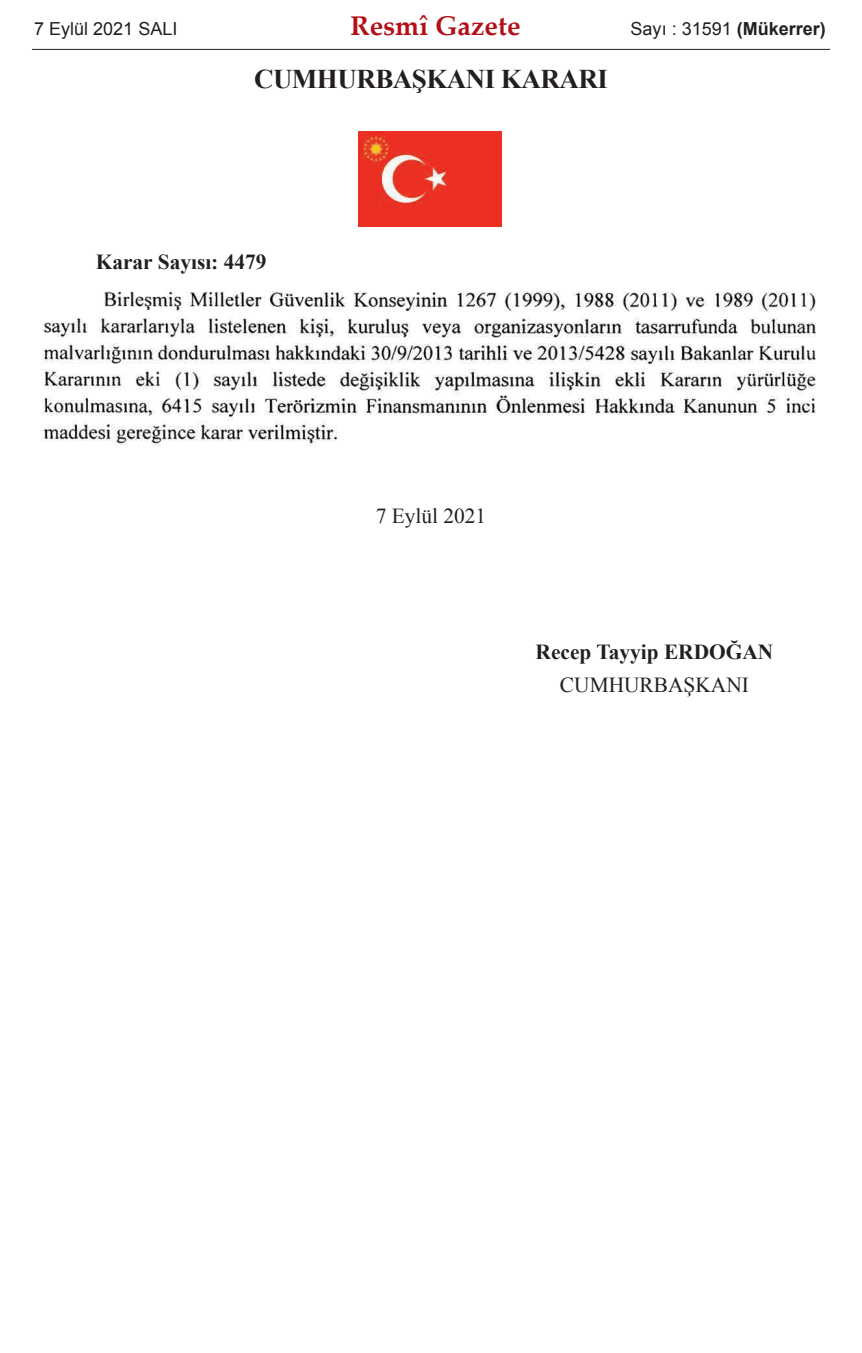
<style>
.page{position:relative;width:862px;height:1353px;background:#fff}
.page>*{position:absolute;margin:0;border:0;box-sizing:border-box;transform-origin:0 0}
.t1{font:700 27px "Times New Roman";letter-spacing:-.02em;color:#231f20}
.t2{font:700 27px "Palatino Linotype";color:#b40e16}
.t3{font:700 21.38px "Times New Roman";color:#231f20}
.t4{font:21.38px "Times New Roman";color:#231f20}
.t5{font:18px "Arial";color:#231f20}
.s1{font-weight:700}
</style>
<div class="page">
<img style="left:358px;top:131px;width:143px;height:96px">
<img style="left:41px;top:291px;width:775px;height:154px">
<hr style="left:32px;top:49px;width:797px;height:1px;background:#231f20">
<p class="t5" style="left:34px;top:18px;width:145px">7 Eylül 2021 SALI</p>
<p class="t2" style="left:350px;top:15px;width:171px">Resmî Gazete</p>
<p class="t5" style="left:630px;top:18px;width:197px">Sayı : 31591 <span class="s1">(Mükerrer)</span></p>
<p class="t1" style="left:254px;top:64px;width:355px">CUMHURBAŞKANI KARARI</p>
<p class="t3" style="left:96px;top:250px;width:172px">Karar Sayısı: 4479</p>
<p class="t4" style="left:375px;top:504px;width:112px">7 Eylül 2021</p>
<p class="t3" style="left:535px;top:639px;width:239px">Recep Tayyip ERDOĞAN</p>
<p class="t4" style="left:559px;top:673px;width:190px">CUMHURBAŞKANI</p>
</div>
